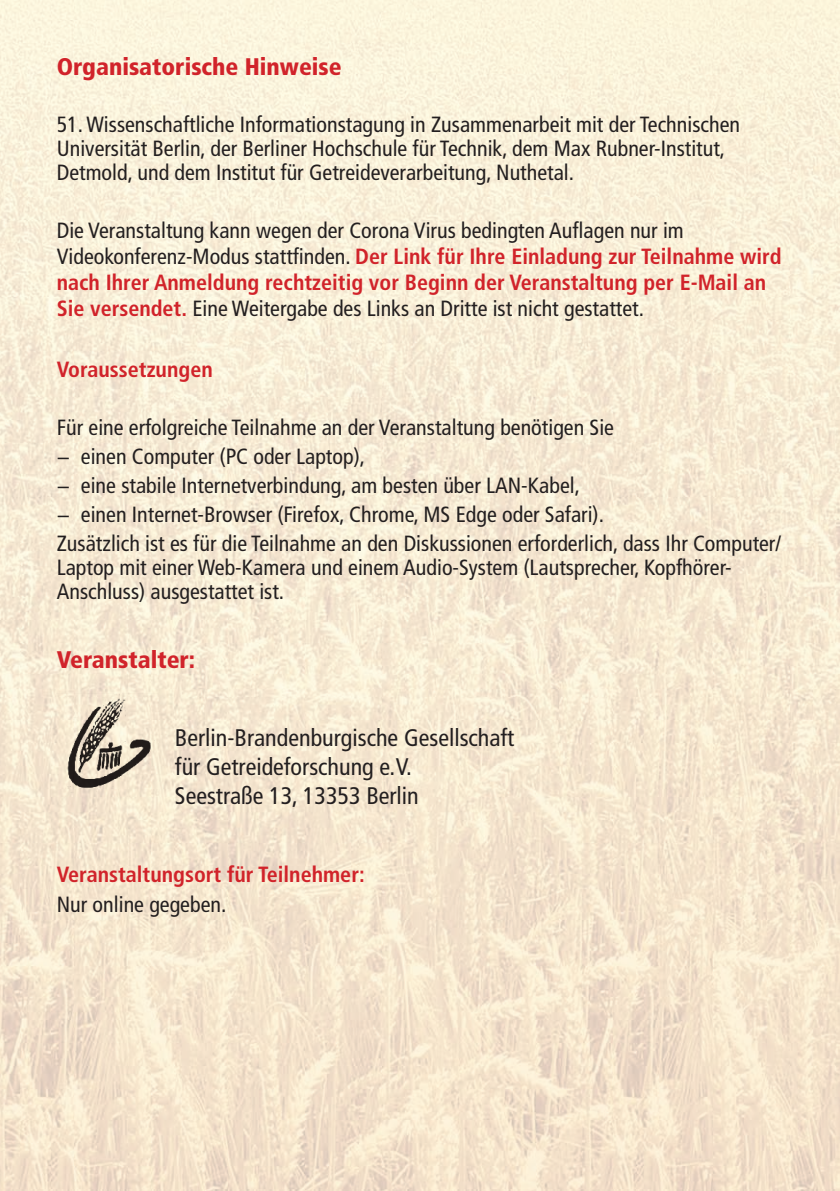
<style>
.page{position:relative;width:840px;height:1191px;background:#fff}
.page>*{position:absolute;margin:0;border:0;box-sizing:border-box;transform-origin:0 0}
.t1{font:condensed 24px/28.8px "Frutiger LT Std";color:#231f20}
.t2{font:900 condensed 24px "Frutiger LT Std";color:#d1232a}
.t3{font:condensed 22px/29.2px "Frutiger LT Std";color:#231f20}
.t4{font:700 condensed 22px "Frutiger LT Std";color:#d1232a}
.s1{font-weight:700;color:#d1232a}
</style>
<div class="page">
<img style="left:0;top:0;width:839px;height:1191px">
<img style="left:57px;top:693px;width:101px;height:100px">
<p class="t2" style="left:57px;top:52px;width:286px">Organisatorische Hinweise</p>
<p class="t3" style="left:57px;top:113px;width:684px;line-height:24px">51. Wissenschaftliche Informationstagung in Zusammenarbeit mit der Technischen<br>Universität Berlin, der Berliner Hochschule für Technik, dem Max Rubner-Institut,<br>Detmold, und dem Institut für Getreideverarbeitung, Nuthetal.</p>
<p class="t3" style="left:57px;top:218px;width:725px;line-height:26px">Die Veranstaltung kann wegen der Corona Virus bedingten Auflagen nur im Videokonferenz-Modus stattfinden. <span class="s1">Der Link für Ihre Einladung zur Teilnahme wird nach Ihrer Anmeldung rechtzeitig vor Beginn der Veranstaltung per E-Mail an Sie versendet.</span> Eine Weitergabe des Links an Dritte ist nicht gestattet.</p>
<p class="t4" style="left:57px;top:356px;width:157px">Voraussetzungen</p>
<p class="t3" style="left:57px;top:413px;width:725px">Für eine erfolgreiche Teilnahme an der Veranstaltung benötigen Sie<br>− einen Computer (PC oder Laptop),<br>− eine stabile Internetverbindung, am besten über LAN-Kabel,<br>− einen Internet-Browser (Firefox, Chrome, MS Edge oder Safari).<br>Zusätzlich ist es für die Teilnahme an den Diskussionen erforderlich, dass Ihr Computer/</p>
<p class="t3" style="left:57px;top:556px;width:676px;line-height:24px">Laptop mit einer Web-Kamera und einem Audio-System (Lautsprecher, Kopfhörer-<br>Anschluss) ausgestattet ist.</p>
<p class="t2" style="left:57px;top:645px;width:140px">Veranstalter:</p>
<p class="t1" style="left:175px;top:723px;width:341px">Berlin-Brandenburgische Gesellschaft für Getreideforschung e.V.<br>Seestraße 13, 13353 Berlin</p>
<p class="t4" style="left:57px;top:861px;width:309px">Veranstaltungsort für Teilnehmer:</p>
<p class="t3" style="left:57px;top:889px;width:171px">Nur online gegeben.</p>
</div>
